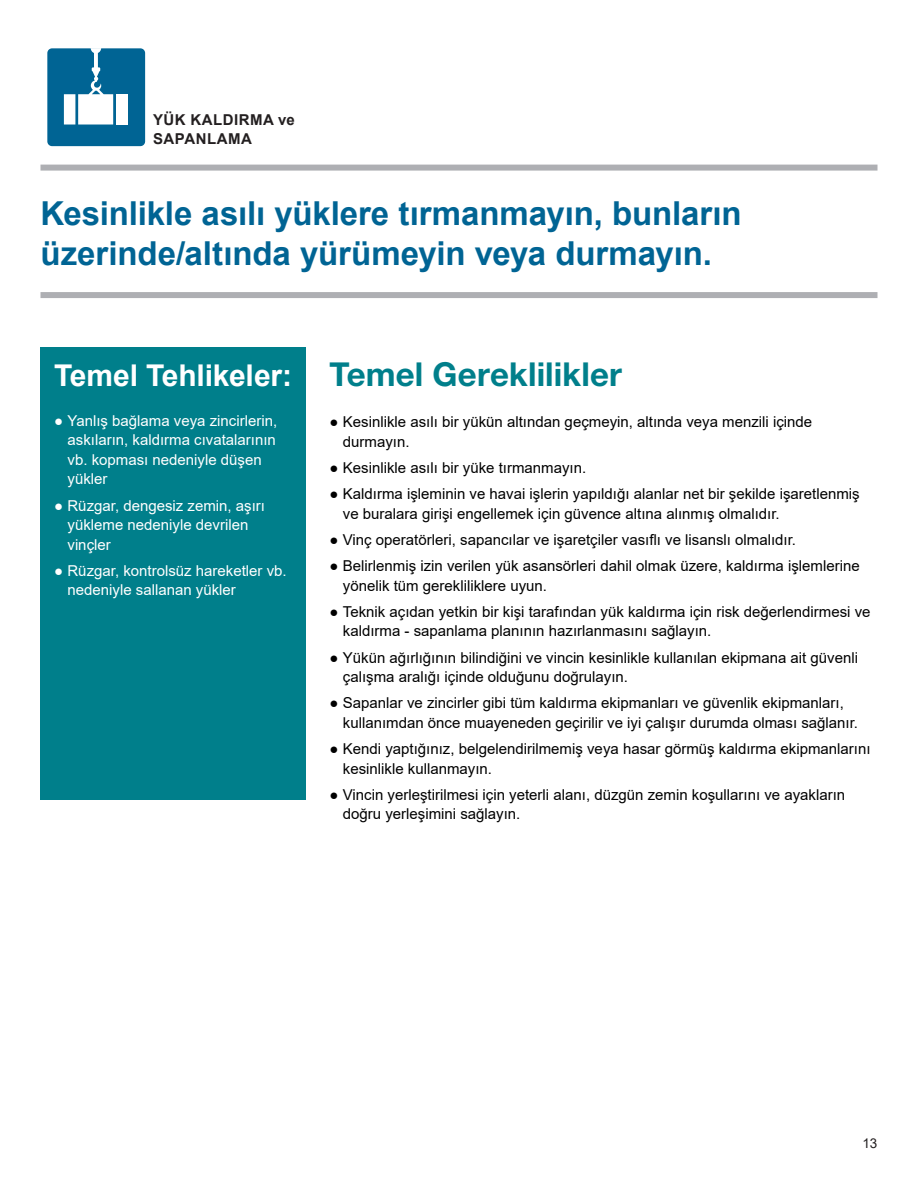
<style>
.page{position:relative;width:918px;height:1188px;background:#fff}
.page>*{position:absolute;margin:0;border:0;box-sizing:border-box;transform-origin:0 0}
.t1{font:700 33px/40.5px "Arial";letter-spacing:-.005em;color:#006494}
.t2{font:700 33px "Helvetica Neue LT Std";letter-spacing:.005em;color:#007f8b}
.t3{font:700 30px "Arial";letter-spacing:-.005em;color:#fff}
.t4{font:15px/19.5px "Arial";color:#000}
.t5{font:15px/19.5px "Arial";color:#fff}
.t6{font:700 15px/19.5px "Arial";letter-spacing:.035em;color:#231f20}
.t7{font:13.5px "Arial";color:#231f20}
</style>
<div class="page">
<div style="left:40px;top:165px;width:838px;height:6px;background:#aeafb3"></div>
<div style="left:40px;top:292px;width:838px;height:6px;background:#aeafb3"></div>
<div style="left:40px;top:347px;width:266px;height:452px;background:#007f8b"></div>
<div style="left:45px;top:46px;width:103px;height:103px;background:#006494;border-radius:7px"></div>
<div style="left:42px;top:43px;width:109px;height:109px;border:5px solid #fff;border-radius:7px"></div>
<svg style="left:64px;top:48px;width:49px;height:77px"></svg>
<div style="left:116px;top:94px;width:12px;height:31px;background:#fff"></div>
<p class="t6" style="left:153px;top:110px;width:143px">YÜK KALDIRMA ve<br>SAPANLAMA</p>
<h1 class="t1" style="left:40px;top:193px;width:703px">Kesinlikle asılı yüklere tırmanmayın, bunların üzerinde/altında yürümeyin veya durmayın.</h1>
<h2 class="t3" style="left:54px;top:354px;width:240px">Temel Tehlikeler:</h2>
<p class="t5" style="left:68px;top:411px;width:211px;text-indent:-14px">● Yanlış bağlama veya zincirlerin, askıların, kaldırma cıvatalarının vb. kopması nedeniyle düşen yükler</p>
<p class="t5" style="left:68px;top:495px;width:199px;text-indent:-14px">● Rüzgar, dengesiz zemin, aşırı yükleme nedeniyle devrilen vinçler</p>
<p class="t5" style="left:68px;top:561px;width:221px;text-indent:-14px">● Rüzgar, kontrolsüz hareketler vb. nedeniyle sallanan yükler</p>
<h1 class="t2" style="left:329px;top:354px;width:294px">Temel Gereklilikler</h1>
<p class="t4" style="left:343px;top:412px;width:471px;text-indent:-14px">● Kesinlikle asılı bir yükün altından geçmeyin, altında veya menzili içinde durmayın.</p>
<p class="t4" style="left:329px;top:458px;width:258px">● Kesinlikle asılı bir yüke tırmanmayın.</p>
<p class="t4" style="left:343px;top:484px;width:518px;text-indent:-14px">● Kaldırma işleminin ve havai işlerin yapıldığı alanlar net bir şekilde işaretlenmiş ve buralara girişi engellemek için güvence altına alınmış olmalıdır.</p>
<p class="t4" style="left:329px;top:530px;width:468px">● Vinç operatörleri, sapancılar ve işaretçiler vasıflı ve lisanslı olmalıdır.</p>
<p class="t4" style="left:343px;top:556px;width:518px;text-indent:-14px">● Belirlenmiş izin verilen yük asansörleri dahil olmak üzere, kaldırma işlemlerine yönelik tüm gerekliliklere uyun.</p>
<p class="t4" style="left:343px;top:602px;width:529px;text-indent:-14px">● Teknik açıdan yetkin bir kişi tarafından yük kaldırma için risk değerlendirmesi ve kaldırma - sapanlama planının hazırlanmasını sağlayın.</p>
<p class="t4" style="left:343px;top:648px;width:517px;text-indent:-14px">● Yükün ağırlığının bilindiğini ve vincin kesinlikle kullanılan ekipmana ait güvenli çalışma aralığı içinde olduğunu doğrulayın.</p>
<p class="t4" style="left:343px;top:693px;width:517px;text-indent:-14px">● Sapanlar ve zincirler gibi tüm kaldırma ekipmanları ve güvenlik ekipmanları, kullanımdan önce muayeneden geçirilir ve iyi çalışır durumda olması sağlanır.</p>
<p class="t4" style="left:343px;top:739px;width:529px;text-indent:-14px">● Kendi yaptığınız, belgelendirilmemiş veya hasar görmüş kaldırma ekipmanlarını kesinlikle kullanmayın.</p>
<p class="t4" style="left:343px;top:785px;width:504px;text-indent:-14px">● Vincin yerleştirilmesi için yeterli alanı, düzgün zemin koşullarını ve ayakların doğru yerleşimini sağlayın.</p>
<p class="t7" style="left:862px;top:1133px;width:17px">13</p>
</div>
